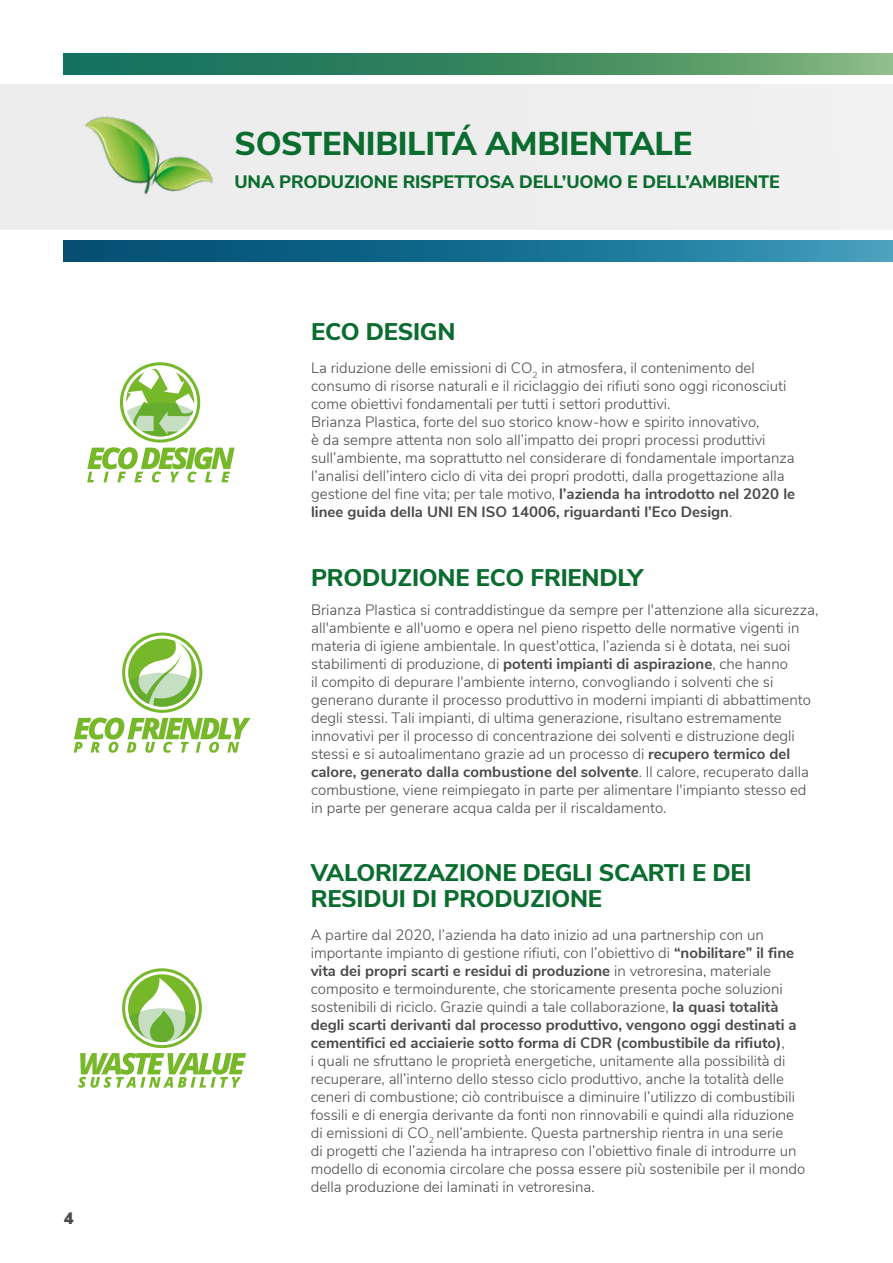
<style>
.page{position:relative;width:893px;height:1263px;background:#fff}
.page>*{position:absolute;margin:0;border:0;box-sizing:border-box;transform-origin:0 0}
.t1{font:800 33px "Nunito Sans";letter-spacing:-.01em;color:#0b6c30}
.t2{font:800 24px/25.5px "Nunito Sans";letter-spacing:-.01em;color:#0b6c30}
.t3{font:800 18px "Nunito Sans";letter-spacing:-.01em;color:#0b6c30}
.t4{font:200 16.5px "Nunito Sans 12 pt";color:#4a4a49}
.t5{font:300 15px/18px "Nunito Sans";color:#4a4a49}
.s1{font-weight:700}
</style>
<div class="page">
<div style="left:0;top:84px;width:893px;height:146px;background:#ededed"></div>
<svg style="left:64px;top:241px;width:829px;height:20px;background:#197092"></svg>
<svg style="left:64px;top:53px;width:829px;height:21px;background:#3f8b64"></svg>
<img style="left:85px;top:116px;width:128px;height:79px">
<svg style="left:87px;top:447px;width:148px;height:35px"></svg>
<svg style="left:120px;top:362px;width:80px;height:81px"></svg>
<svg style="left:123px;top:366px;width:75px;height:71px"></svg>
<svg style="left:74px;top:717px;width:177px;height:36px"></svg>
<svg style="left:122px;top:632px;width:80px;height:81px"></svg>
<svg style="left:125px;top:635px;width:74px;height:75px"></svg>
<svg style="left:129px;top:640px;width:74px;height:67px"></svg>
<svg style="left:78px;top:1053px;width:168px;height:35px"></svg>
<svg style="left:122px;top:968px;width:80px;height:80px"></svg>
<svg style="left:125px;top:971px;width:74px;height:74px"></svg>
<svg style="left:128px;top:974px;width:68px;height:68px"></svg>
<svg style="left:129px;top:978px;width:66px;height:65px"></svg>
<p class="t4" style="left:64px;top:1207px;width:11px">4</p>
<h1 class="t1" style="left:234px;top:119px;width:459px">SOSTENIBILITÁ AMBIENTALE</h1>
<p class="t3" style="left:234px;top:168px;width:547px">UNA PRODUZIONE RISPETTOSA DELL’UOMO E DELL’AMBIENTE</p>
<h2 class="t2" style="left:311px;top:317px;width:146px">ECO DESIGN</h2>
<p class="t5" style="left:311px;top:358px;width:485px">La riduzione delle emissioni di CO<sub>2</sub> in atmosfera, il contenimento del consumo di risorse naturali e il riciclaggio dei rifiuti sono oggi riconosciuti come obiettivi fondamentali per tutti i settori produttivi.<br>Brianza Plastica, forte del suo storico know-how e spirito innovativo,<br>è da sempre attenta non solo all’impatto dei propri processi produttivi sull’ambiente, ma soprattutto nel considerare di fondamentale importanza l’analisi dell’intero ciclo di vita dei propri prodotti, dalla progettazione alla gestione del fine vita; per tale motivo, <span class="s1">l’azienda ha introdotto nel 2020 le linee guida della UNI EN ISO 14006, riguardanti l’Eco Design</span>.</p>
<h2 class="t2" style="left:311px;top:563px;width:333px">PRODUZIONE ECO FRIENDLY</h2>
<p class="t5" style="left:311px;top:600px;width:509px">Brianza Plastica si contraddistingue da sempre per l'attenzione alla sicurezza, all'ambiente e all'uomo e opera nel pieno rispetto delle normative vigenti in materia di igiene ambientale. In quest'ottica, l’azienda si è dotata, nei suoi stabilimenti di produzione, di <span class="s1">potenti impianti di aspirazione</span>, che hanno<br>il compito di depurare l'ambiente interno, convogliando i solventi che si generano durante il processo produttivo in moderni impianti di abbattimento degli stessi. Tali impianti, di ultima generazione, risultano estremamente innovativi per il processo di concentrazione dei solventi e distruzione degli stessi e si autoalimentano grazie ad un processo di <span class="s1">recupero termico del calore, generato dalla combustione del solvente</span>. Il calore, recuperato dalla combustione, viene reimpiegato in parte per alimentare l'impianto stesso ed in parte per generare acqua calda per il riscaldamento.</p>
<h2 class="t2" style="left:311px;top:859px;width:442px">VALORIZZAZIONE DEGLI SCARTI E DEI<br>RESIDUI DI PRODUZIONE</h2>
<p class="t5" style="left:311px;top:925px;width:496px">A partire dal 2020, l’azienda ha dato inizio ad una partnership con un importante impianto di gestione rifiuti, con l’obiettivo di <span class="s1">“nobilitare” il fine vita dei propri scarti e residui di produzione</span> in vetroresina, materiale composito e termoindurente, che storicamente presenta poche soluzioni sostenibili di riciclo. Grazie quindi a tale collaborazione, <span class="s1">la quasi totalità degli scarti derivanti dal processo produttivo, vengono oggi destinati a cementifici ed acciaierie sotto forma di CDR (combustibile da rifiuto)</span>,<br>i quali ne sfruttano le proprietà energetiche, unitamente alla possibilità di recuperare, all’interno dello stesso ciclo produttivo, anche la totalità delle ceneri di combustione; ciò contribuisce a diminuire l’utilizzo di combustibili fossili e di energia derivante da fonti non rinnovabili e quindi alla riduzione di emissioni di CO<sub>2</sub> nell’ambiente. Questa partnership rientra in una serie<br>di progetti che l’azienda ha intrapreso con l’obiettivo finale di introdurre un modello di economia circolare che possa essere più sostenibile per il mondo della produzione dei laminati in vetroresina.</p>
</div>
